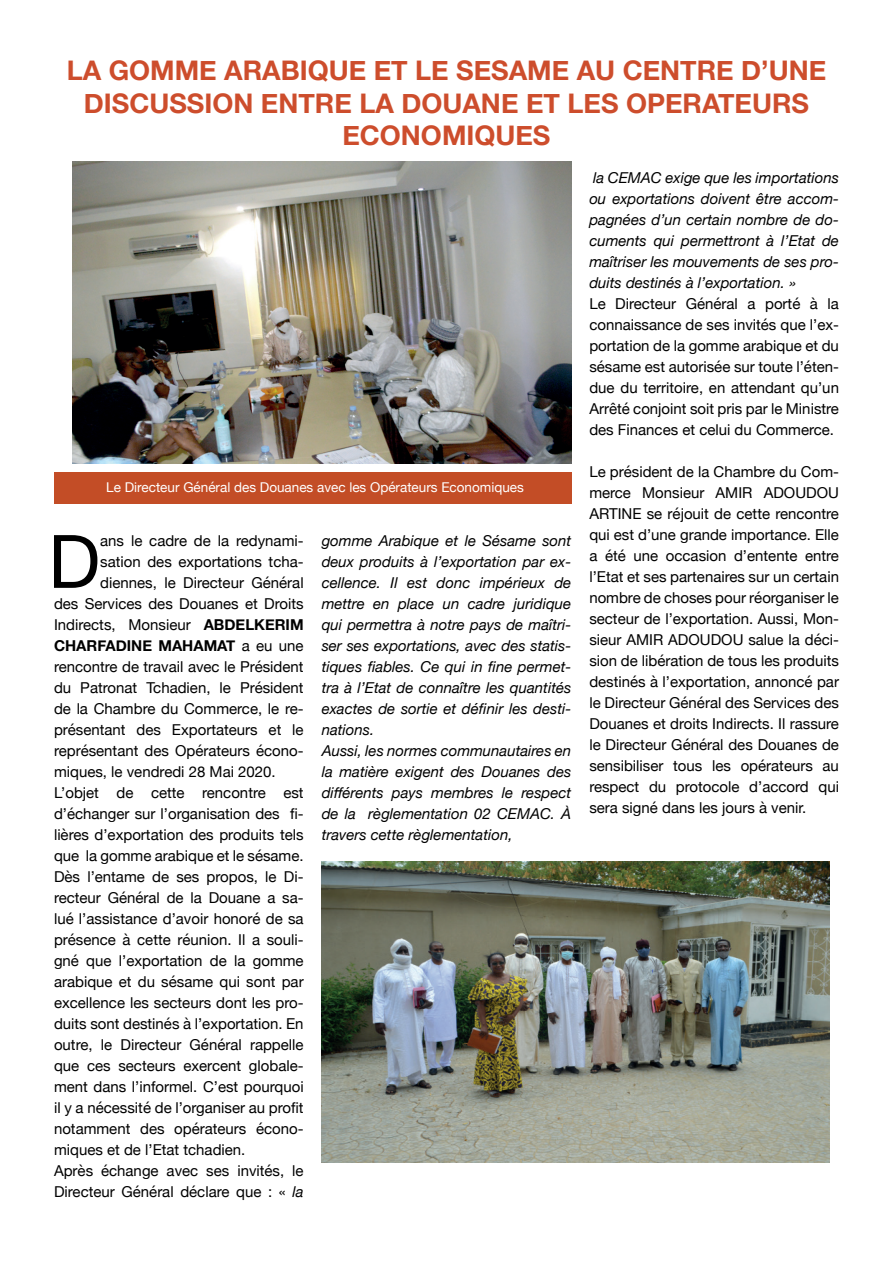
<style>
.page{position:relative;width:893px;height:1263px;background:#fff}
.page>*{position:absolute;margin:0;border:0;box-sizing:border-box;transform-origin:0 0}
.t1{font:73.8px "Helvetica Neue";color:#000}
.t2{font:700 27px/32.4px "Helvetica Neue";color:#cd4d2c;text-align:center}
.t3{font:15px/21px "Helvetica Neue";color:#000;text-align:justify}
.t4{font:italic 15px/21px "Helvetica Neue";color:#000}
.t5{font:700 15px "Helvetica Neue";color:#000}
.t6{font:13.5px "Helvetica Neue";color:#fff}
.s1{font-weight:700}
.s2{font-weight:400}
.s3{font-style:italic}
</style>
<div class="page">
<div style="left:54px;top:472px;width:517px;height:31px;background:#c34d26"></div>
<img style="left:72px;top:162px;width:499px;height:302px">
<img style="left:322px;top:861px;width:508px;height:301px">
<h2 class="t2" style="left:67px;top:55px;width:761px">LA GOMME ARABIQUE ET LE SESAME AU CENTRE D’UNE<br>DISCUSSION ENTRE LA DOUANE ET LES OPERATEURS<br>ECONOMIQUES</h2>
<p class="t6" style="left:106px;top:478px;width:419px">Le Directeur Général des Douanes avec les Opérateurs Economiques</p>
<h1 class="t1" style="left:48px;top:508px;width:53px">D</h1>
<p class="t3" style="left:100px;top:531px;width:205px">ans le cadre de la redynami-</p>
<p class="t3" style="left:100px;top:552px;width:205px">sation des exportations tcha-</p>
<p class="t3" style="left:100px;top:573px;width:205px">diennes, le Directeur Général</p>
<p class="t3" style="left:54px;top:594px;width:251px">des Services des Douanes et Droits</p>
<p class="t3" style="left:54px;top:615px;width:251px">Indirects, Monsieur <span class="s1">ABDELKERIM</span></p>
<p class="t5" style="left:54px;top:634px;width:251px">CHARFADINE MAHAMAT <span class="s2">a eu une</span></p>
<p class="t3" style="left:54px;top:657px;width:251px">rencontre de travail avec le Président</p>
<p class="t3" style="left:54px;top:678px;width:251px">du Patronat Tchadien, le Président</p>
<p class="t3" style="left:54px;top:699px;width:251px">de la Chambre du Commerce, le re-</p>
<p class="t3" style="left:54px;top:720px;width:251px">présentant des Exportateurs et le</p>
<p class="t3" style="left:54px;top:741px;width:251px">représentant des Opérateurs écono-</p>
<p class="t3" style="left:54px;top:762px;width:223px">miques, le vendredi 28 Mai 2020.</p>
<p class="t3" style="left:54px;top:783px;width:251px">L’objet de cette rencontre est</p>
<p class="t3" style="left:54px;top:804px;width:251px">d’échanger sur l’organisation des fi-</p>
<p class="t3" style="left:54px;top:825px;width:251px">lières d’exportation des produits tels</p>
<p class="t3" style="left:54px;top:846px;width:251px">que la gomme arabique et le sésame.</p>
<p class="t3" style="left:54px;top:867px;width:251px">Dès l’entame de ses propos, le Di-</p>
<p class="t3" style="left:54px;top:888px;width:251px">recteur Général de la Douane a sa-</p>
<p class="t3" style="left:54px;top:909px;width:251px">lué l’assistance d’avoir honoré de sa</p>
<p class="t3" style="left:54px;top:930px;width:251px">présence à cette réunion. Il a souli-</p>
<p class="t3" style="left:54px;top:951px;width:251px">gné que l’exportation de la gomme</p>
<p class="t3" style="left:54px;top:972px;width:251px">arabique et du sésame qui sont par</p>
<p class="t3" style="left:54px;top:993px;width:251px">excellence les secteurs dont les pro-</p>
<p class="t3" style="left:54px;top:1014px;width:251px">duits sont destinés à l’exportation. En</p>
<p class="t3" style="left:54px;top:1035px;width:251px">outre, le Directeur Général rappelle</p>
<p class="t3" style="left:54px;top:1056px;width:251px">que ces secteurs exercent globale-</p>
<p class="t3" style="left:54px;top:1077px;width:251px">ment dans l’informel. C’est pourquoi</p>
<p class="t3" style="left:54px;top:1098px;width:251px">il y a nécessité de l’organiser au profit</p>
<p class="t3" style="left:54px;top:1119px;width:251px">notamment des opérateurs écono-</p>
<p class="t3" style="left:54px;top:1140px;width:193px">miques et de l’Etat tchadien.</p>
<p class="t3" style="left:54px;top:1161px;width:251px">Après échange avec ses invités, le</p>
<p class="t3" style="left:54px;top:1182px;width:251px">Directeur Général déclare que : « <span class="s3">la</span></p>
<p class="t4" style="left:322px;top:531px;width:251px">gomme Arabique et le Sésame sont deux produits à l’exportation par ex&shy;cellence. Il est donc impérieux de mettre en place un cadre juridique qui permettra à notre pays de maîtri&shy;ser ses exportations, avec des statis&shy;tiques fiables. Ce qui in fine permet&shy;tra à l’Etat de connaître les quantités exactes de sortie et définir les desti&shy;nations.<br>Aussi, les normes communautaires en la matière exigent des Douanes des différents pays membres le respect de la règlementation 02 CEMAC. À travers cette règlementation,</p>
<p class="t4" style="left:589px;top:168px;width:251px;text-align:justify">la CEMAC exige que les importations ou exportations doivent être accom&shy;pagnées d’un certain nombre de do&shy;cuments qui permettront à l’Etat de maîtriser les mouvements de ses pro&shy;duits destinés à l’exportation. »</p>
<p class="t3" style="left:589px;top:294px;width:251px">Le Directeur Général a porté à la connaissance de ses invités que l’ex&shy;portation de la gomme arabique et du sésame est autorisée sur toute l’éten&shy;due du territoire, en attendant qu’un Arrêté conjoint soit pris par le Ministre des Finances et celui du Commerce.</p>
<p class="t3" style="left:589px;top:462px;width:251px">Le président de la Chambre du Com&shy;merce Monsieur AMIR ADOUDOU ARTINE se réjouit de cette rencontre qui est d’une grande importance. Elle a été une occasion d’entente entre l’Etat et ses partenaires sur un certain nombre de choses pour réorganiser le secteur de l’exportation. Aussi, Mon&shy;sieur AMIR ADOUDOU salue la déci&shy;sion de libération de tous les produits destinés à l’exportation, annoncé par le Directeur Général des Services des Douanes et droits Indirects. Il rassure le Directeur Général des Douanes de sensibiliser tous les opérateurs au respect du protocole d’accord qui sera signé dans les jours à venir.</p>
</div>
